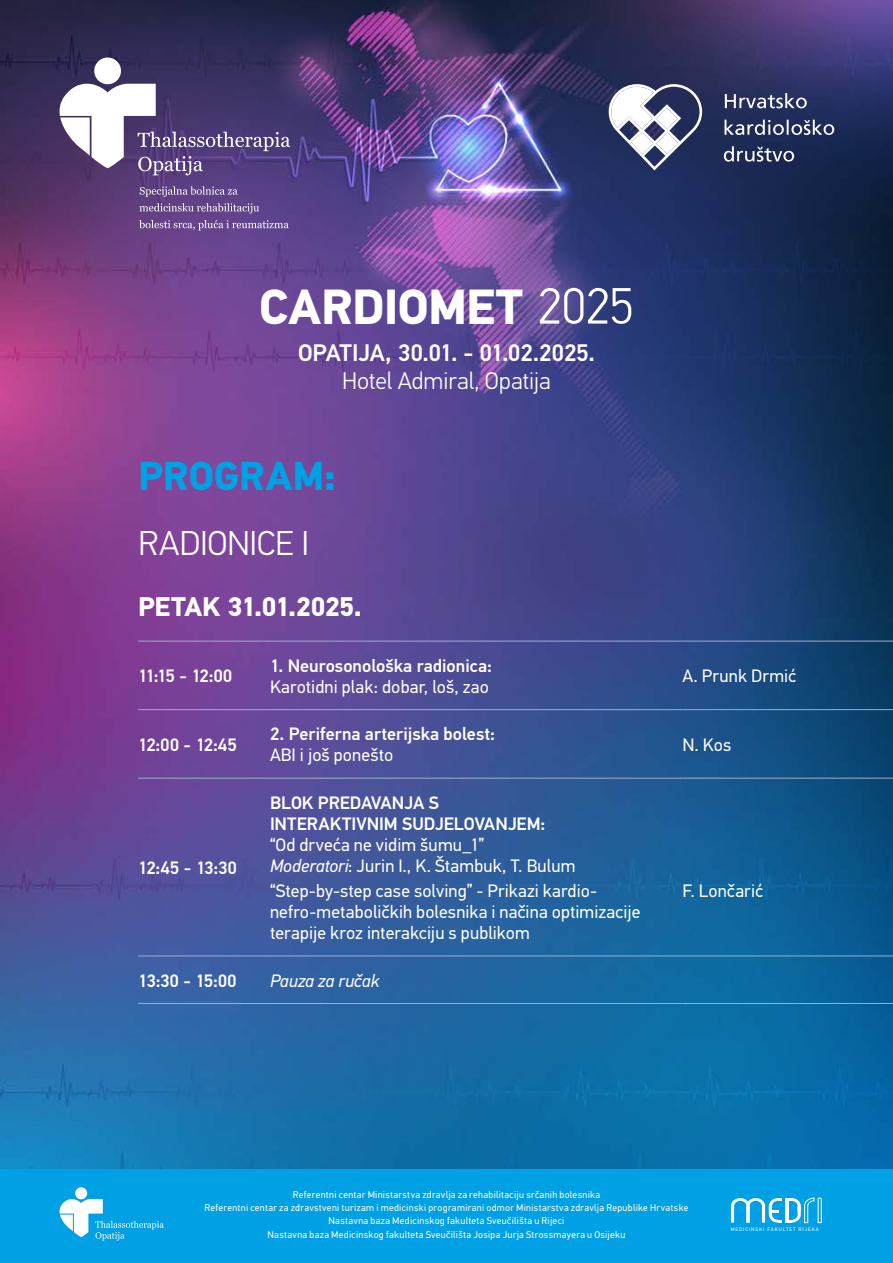
<style>
.page{position:relative;width:893px;height:1263px;background:#fff}
.page>*{position:absolute;margin:0;border:0;box-sizing:border-box;transform-origin:0 0}
.t1{font:700 49.5px "PF Din Text Pro";letter-spacing:-.015em;color:#fff}
.t2{font:700 40.5px "PF Din Text Pro";letter-spacing:-.005em;color:#00a1e4}
.t3{font:300 34.5px "PF Din Text Pro";letter-spacing:-.015em;color:#fff}
.t4{font:700 27px "PF Din Text Pro";letter-spacing:-.02em;color:#fff}
.t5{font:500 24px "PF Din Text Pro";letter-spacing:-.01em;color:#fff}
.t6{font:300 24px "PF Din Text Pro";letter-spacing:-.005em;color:#fff}
.t7{font:18px/21px "PF Din Text Pro";letter-spacing:.005em;color:#fff}
.t8{font:500 18px/21px "PF Din Text Pro";color:#fff}
.t9{font:italic 18px "PF Din Text Pro";letter-spacing:-.005em;color:#fff}
.t10{font:9.75px/13.2px "PF Din Text Pro";letter-spacing:.03em;color:#fff;text-align:center}
.t11{font:5.1px "PF Din Text Pro";letter-spacing:.19em;color:#fff}
.s1{font-weight:300;font-size:51px}
.s2{font-style:italic}
</style>
<div class="page">
<img style="left:0;top:0;width:893px;height:1169px">
<div style="left:94px;top:58px;width:27px;height:26px;background:#fff;border-radius:50%"></div>
<svg style="left:140px;top:186px;width:98px;height:11px"></svg>
<svg style="left:140px;top:203px;width:119px;height:11px"></svg>
<svg style="left:139px;top:220px;width:150px;height:10px"></svg>
<svg style="left:59px;top:84px;width:231px;height:91px"></svg>
<svg style="left:609px;top:84px;width:93px;height:86px"></svg>
<svg style="left:724px;top:146px;width:70px;height:16px"></svg>
<svg style="left:724px;top:120px;width:110px;height:15px"></svg>
<svg style="left:725px;top:93px;width:82px;height:15px"></svg>
<div style="left:0;top:1169px;width:893px;height:94px;background:#00a1e4"></div>
<div style="left:75px;top:1187px;width:12px;height:12px;background:#fff;border-radius:50%"></div>
<svg style="left:60px;top:1199px;width:104px;height:41px"></svg>
<svg style="left:731px;top:1198px;width:50px;height:24px"></svg>
<hr style="left:785px;top:1198px;width:3px;height:24px;background:#fff">
<svg style="left:788px;top:1197px;width:34px;height:26px"></svg>
<hr style="left:138px;top:641px;width:132px;height:1px;background:#9dadcc">
<hr style="left:270px;top:641px;width:412px;height:1px;background:#9dadcc">
<hr style="left:682px;top:641px;width:211px;height:1px;background:#9dadcc">
<hr style="left:138px;top:709px;width:132px;height:1px;background:#9dadcc">
<hr style="left:270px;top:709px;width:412px;height:1px;background:#9dadcc">
<hr style="left:682px;top:709px;width:211px;height:1px;background:#9dadcc">
<hr style="left:138px;top:778px;width:132px;height:1px;background:#9dadcc">
<hr style="left:270px;top:778px;width:412px;height:1px;background:#9dadcc">
<hr style="left:682px;top:778px;width:211px;height:1px;background:#9dadcc">
<hr style="left:138px;top:955px;width:132px;height:1px;background:#9dadcc">
<hr style="left:270px;top:955px;width:412px;height:1px;background:#9dadcc">
<hr style="left:682px;top:955px;width:211px;height:1px;background:#9dadcc">
<hr style="left:138px;top:1003px;width:132px;height:1px;background:#9dadcc">
<hr style="left:270px;top:1003px;width:412px;height:1px;background:#9dadcc">
<hr style="left:682px;top:1003px;width:211px;height:1px;background:#9dadcc">
<h1 class="t1" style="left:259px;top:276px;width:376px">CARDIOMET <span class="s1">2025</span></h1>
<h3 class="t5" style="left:298px;top:338px;width:298px">OPATIJA, 30.01. - 01.02.2025.</h3>
<h3 class="t6" style="left:342px;top:367px;width:210px">Hotel Admiral, Opatija</h3>
<h2 class="t2" style="left:138px;top:451px;width:199px">PROGRAM:</h2>
<h3 class="t3" style="left:138px;top:523px;width:173px">RADIONICE I</h3>
<h3 class="t4" style="left:138px;top:590px;width:225px">PETAK 31.01.2025.</h3>
<h3 class="t8" style="left:138px;top:666px;width:96px">11:15 - 12:00</h3>
<h3 class="t8" style="left:138px;top:734px;width:100px">12:00 - 12:45</h3>
<h3 class="t8" style="left:270px;top:655px;width:224px">1. Neurosonološka radionica:</h3>
<h3 class="t7" style="left:270px;top:676px;width:221px">Karotidni plak: dobar, loš, zao</h3>
<h3 class="t8" style="left:270px;top:724px;width:226px">2. Periferna arterijska bolest:</h3>
<h3 class="t7" style="left:270px;top:745px;width:125px">ABI i još ponešto</h3>
<h3 class="t7" style="left:682px;top:666px;width:115px">A. Prunk Drmić</h3>
<h3 class="t7" style="left:682px;top:734px;width:50px">N. Kos</h3>
<h3 class="t8" style="left:138px;top:857px;width:100px">12:45 - 13:30</h3>
<h3 class="t8" style="left:270px;top:792px;width:277px">BLOK PREDAVANJA S<br>INTERAKTIVNIM SUDJELOVANJEM:</h3>
<h3 class="t7" style="left:270px;top:834px;width:307px">“Od drveća ne vidim šumu_1”<br><span class="s2">Moderatori</span>: Jurin I., K. Štambuk, T. Bulum</h3>
<h3 class="t7" style="left:270px;top:880px;width:372px">“Step-by-step case solving” - Prikazi kardio&shy;nefro-metaboličkih bolesnika i načina optimizacije terapije kroz interakciju s publikom</h3>
<h3 class="t7" style="left:682px;top:880px;width:82px">F. Lončarić</h3>
<h3 class="t8" style="left:138px;top:970px;width:100px">13:30 - 15:00</h3>
<h3 class="t9" style="left:270px;top:969px;width:111px">Pauza za ručak</h3>
<p class="t10" style="left:204px;top:1188px;width:485px">Referentni centar Ministarstva zdravlja za rehabilitaciju srčanih bolesnika<br>Referentni centar za zdravstveni turizam i medicinski programirani odmor Ministarstva zdravlja Republike Hrvatske Nastavna baza Medicinskog fakulteta Sveučilišta u Rijeci<br>Nastavna baza Medicinskog fakulteta Sveučilišta Josipa Jurja Strossmayera u Osijeku</p>
<p class="t11" style="left:731px;top:1226px;width:90px">MEDICINSKI FAKULTET RIJEKA</p>
</div>
